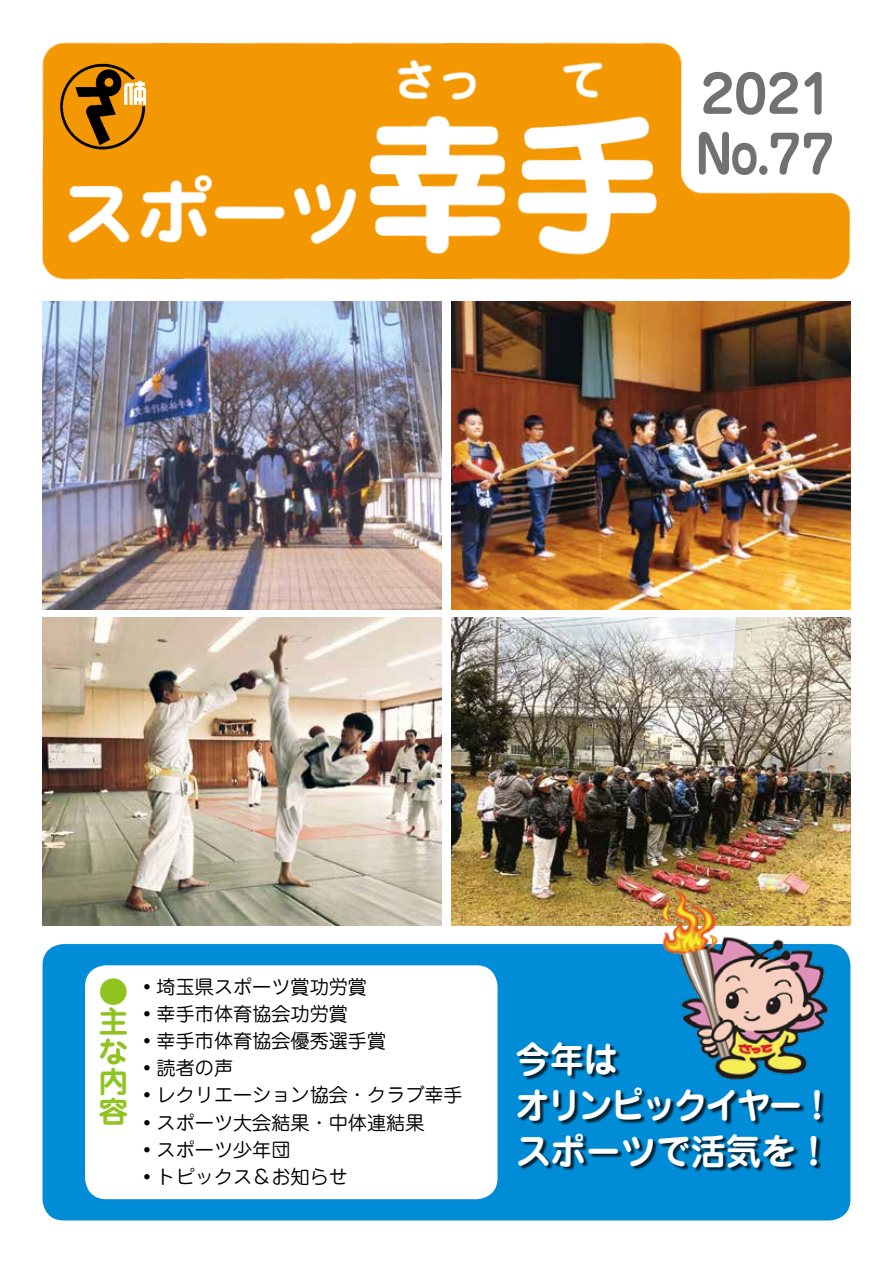
<style>
.page{position:relative;width:893px;height:1263px;background:#fff}
.page>*{position:absolute;margin:0;border:0;box-sizing:border-box;transform-origin:0 0}
.t1{font:700 52.05px "Jun 501 Pro";color:#727171}
.t2{font:700 36.15px/45.8px "Jun 501 Pro";color:#fff;scale:.94 1}
.t3{font:700 30px/30px "Jun 501 Pro";color:#8fc31f;text-align:justify}
.t4{font:19.2px/27.3px "Jun 201 Pro";color:#000}
</style>
<div class="page">
<div style="left:43px;top:944px;width:807px;height:276px;background:#008cd6;border-radius:21px"></div>
<img style="left:41px;top:42px;width:809px;height:238px">
<div style="left:85px;top:965px;width:412px;height:234px;background:#fff;border-radius:21px"></div>
<img style="left:57px;top:61px;width:92px;height:90px">
<img style="left:123px;top:79px;width:24px;height:26px">
<img style="left:42px;top:301px;width:399px;height:308px">
<img style="left:451px;top:301px;width:399px;height:308px">
<img style="left:42px;top:618px;width:399px;height:308px">
<img style="left:451px;top:618px;width:399px;height:308px">
<div style="left:518px;top:1044px;width:306px;height:128px;background:#000;opacity:.75"></div>
<img style="left:659px;top:886px;width:170px;height:195px">
<h1 class="t1" style="left:701px;top:53px;width:133px">2021</h1>
<h1 class="t1" style="left:695px;top:113px;width:141px">No.77</h1>
<h3 class="t3" style="left:99px;top:974px;width:30px">●</h3>
<h3 class="t3" style="left:99px;top:1004px;width:30px">主な内容</h3>
<p class="t4" style="left:137px;top:970px;width:327px">・埼玉県スポーツ賞功労賞<br>・幸手市体育協会功労賞<br>・幸手市体育協会優秀選手賞<br>・読者の声<br>・レクリエーション協会・クラブ幸手・スポーツ大会結果・中体連結果<br>・スポーツ少年団<br>・トピックス＆お知らせ</p>
<h2 class="t2" style="left:516px;top:1033px;width:340px">今年は<br>オリンピックイヤー!スポーツで活気を!</h2>
</div>
